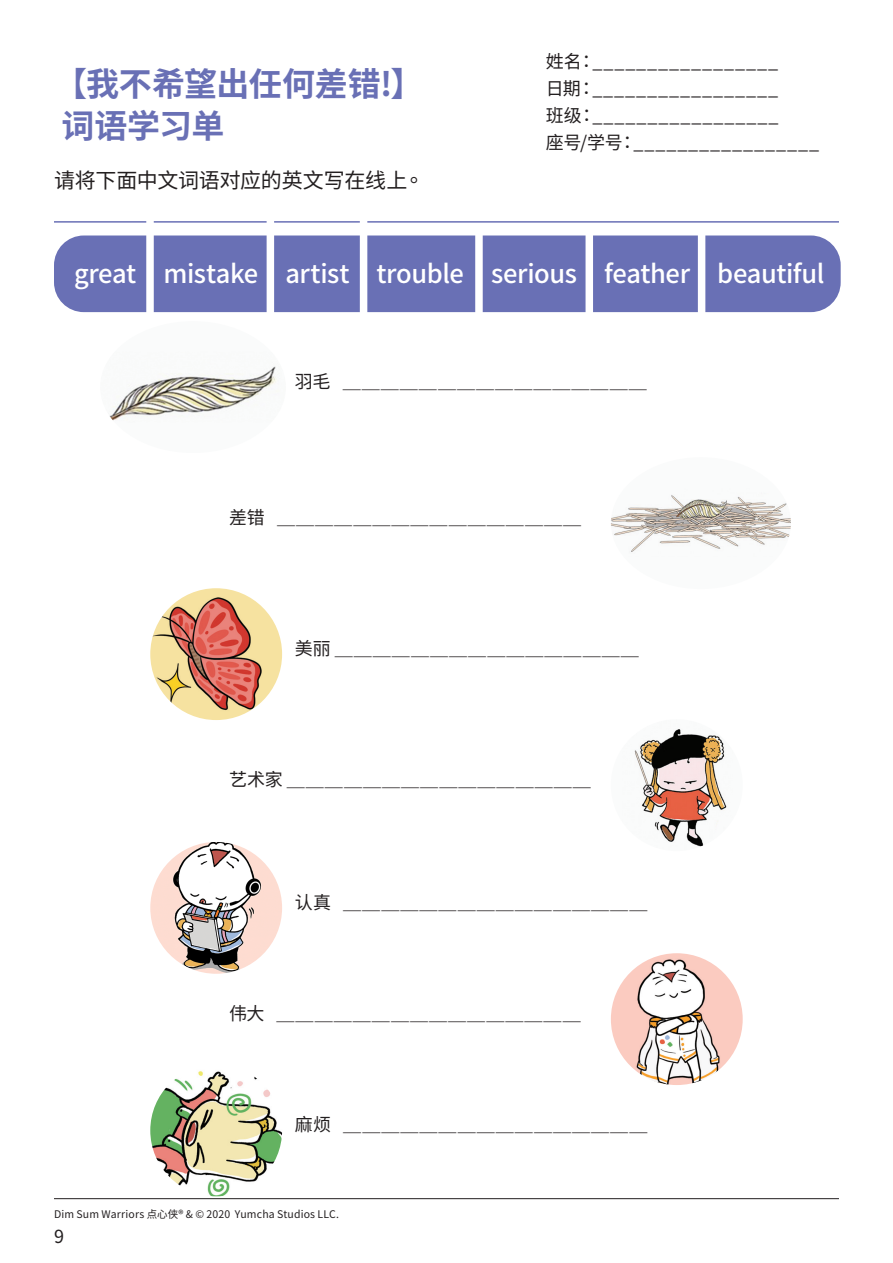
<style>
.page{position:relative;width:893px;height:1263px;background:#fff}
.page>*{position:absolute;margin:0;border:0;box-sizing:border-box;transform-origin:0 0}
.t1{font:700 33px/42px "Noto Sans CJ Ktc";letter-spacing:-.01em;color:#6970b5}
.t2{font:500 25.5px "Noto Sans CJ Ktc";letter-spacing:-.02em;color:#fff}
.t3{font:21px "Noto Sans CJ Ktc";letter-spacing:-.01em;color:#231f20}
.t4{font:18px "Noto Sans CJ Ktc";letter-spacing:-.01em;color:#231f20}
.t5{font:10.5px "Noto Sans CJ Ktc";letter-spacing:.015em;color:#231f20}
</style>
<div class="page">
<hr style="left:54px;top:1198px;width:785px;height:1px;background:#231f20">
<hr style="left:54px;top:221px;width:785px;height:2px;background:#6970b5">
<img style="left:109px;top:366px;width:168px;height:55px">
<img style="left:611px;top:495px;width:180px;height:57px">
<img style="left:150px;top:588px;width:132px;height:132px;border-radius:66px">
<img style="left:150px;top:842px;width:132px;height:132px;border-radius:66px">
<img style="left:150px;top:1064px;width:132px;height:132px;border-radius:66px">
<img style="left:611px;top:719px;width:132px;height:132px;border-radius:66px">
<img style="left:611px;top:953px;width:132px;height:132px;border-radius:66px">
<div style="left:54px;top:235px;width:787px;height:77px;background:#6970b5;border-radius:30px"></div>
<div style="left:267px;top:220px;width:7px;height:102px;background:#fff"></div>
<div style="left:146px;top:220px;width:8px;height:102px;background:#fff"></div>
<div style="left:360px;top:220px;width:7px;height:102px;background:#fff"></div>
<div style="left:475px;top:226px;width:8px;height:102px;background:#fff"></div>
<div style="left:585px;top:224px;width:8px;height:102px;background:#fff"></div>
<div style="left:698px;top:230px;width:7px;height:102px;background:#fff"></div>
<h1 class="t1" style="left:54px;top:64px;width:371px">【我不希望出任何差错!】词语学习单</h1>
<p class="t3" style="left:54px;top:168px;width:372px">请将下面中文词语对应的英文写在线上。</p>
<p class="t4" style="left:546px;top:52px;width:234px">姓名：_________________</p>
<p class="t4" style="left:546px;top:79px;width:234px">日期：_________________</p>
<p class="t4" style="left:546px;top:106px;width:234px">班级：_________________</p>
<p class="t4" style="left:546px;top:133px;width:275px">座号/学号：_________________</p>
<p class="t2" style="left:74px;top:259px;width:752px">great mistake artist trouble serious feather beautiful</p>
<p class="t4" style="left:295px;top:372px;width:353px">羽毛 ＿＿＿＿＿＿＿＿＿＿＿＿＿＿＿＿</p>
<p class="t4" style="left:229px;top:507px;width:354px">差错 ＿＿＿＿＿＿＿＿＿＿＿＿＿＿＿＿</p>
<p class="t4" style="left:295px;top:638px;width:345px">美丽＿＿＿＿＿＿＿＿＿＿＿＿＿＿＿＿</p>
<p class="t4" style="left:229px;top:769px;width:363px">艺术家＿＿＿＿＿＿＿＿＿＿＿＿＿＿＿＿</p>
<p class="t4" style="left:295px;top:892px;width:354px">认真 ＿＿＿＿＿＿＿＿＿＿＿＿＿＿＿＿</p>
<p class="t4" style="left:229px;top:1003px;width:353px">伟大 ＿＿＿＿＿＿＿＿＿＿＿＿＿＿＿＿</p>
<p class="t4" style="left:295px;top:1114px;width:354px">麻烦 ＿＿＿＿＿＿＿＿＿＿＿＿＿＿＿＿</p>
<p class="t5" style="left:54px;top:1208px;width:287px">Dim Sum Warriors 点心侠® &amp; © 2020 Yumcha Studios LLC.</p>
<p class="t4" style="left:54px;top:1226px;width:11px">9</p>
</div>
